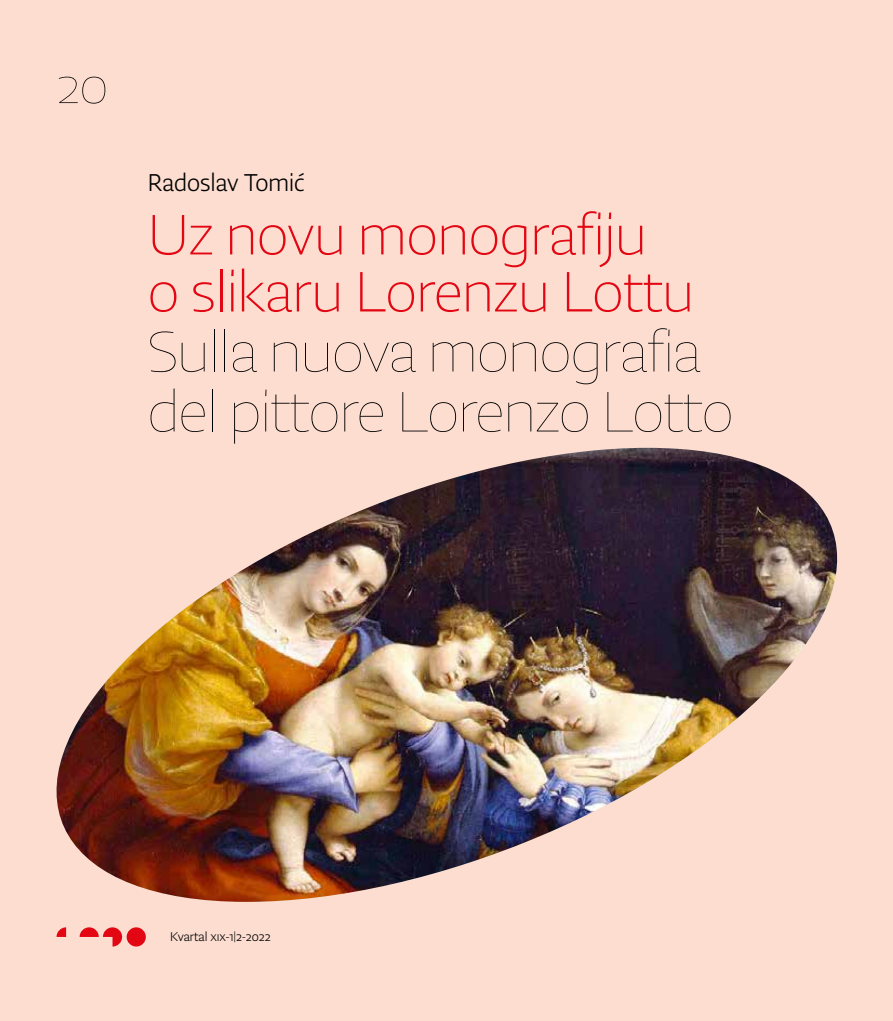
<style>
.page{position:relative;width:893px;height:1021px;background:#fff}
.page>*{position:absolute;margin:0;border:0;box-sizing:border-box;transform-origin:0 0}
.t1{font:63px/60px "Lumin Sans Std Hair";color:#000}
.t2{font:100 63px/57px "Lumin Sans Std";color:#e30613}
.t3{font:55.35px "Lumin Sans Std Hair";color:#000}
.t4{font:300 27px "Lumin Sans Std";color:#000}
.t5{font:300 14.1px "Lumin Sans Std";color:#000}
</style>
<div class="page">
<div style="left:0;top:0;width:893px;height:1020px;background:#fcddd0"></div>
<img style="left:56px;top:448px;width:782px;height:453px">
<div style="left:127px;top:927px;width:19px;height:19px;background:#e30613;border-radius:50%"></div>
<svg style="left:80px;top:927px;width:42px;height:19px"></svg>
<svg style="left:57px;top:927px;width:9px;height:9px"></svg>
<p class="t3" style="left:57px;top:56px;width:53px">20</p>
<p class="t4" style="left:148px;top:169px;width:158px">Radoslav Tomić</p>
<p class="t2" style="left:148px;top:206px;width:547px">Uz novu monografiju<br>o slikaru Lorenzu Lottu</p>
<p class="t1" style="left:148px;top:322px;width:587px">Sulla nuova monografia del pittore Lorenzo Lotto</p>
<p class="t5" style="left:170px;top:928px;width:102px">Kvartal xix-1|2-2022</p>
</div>
